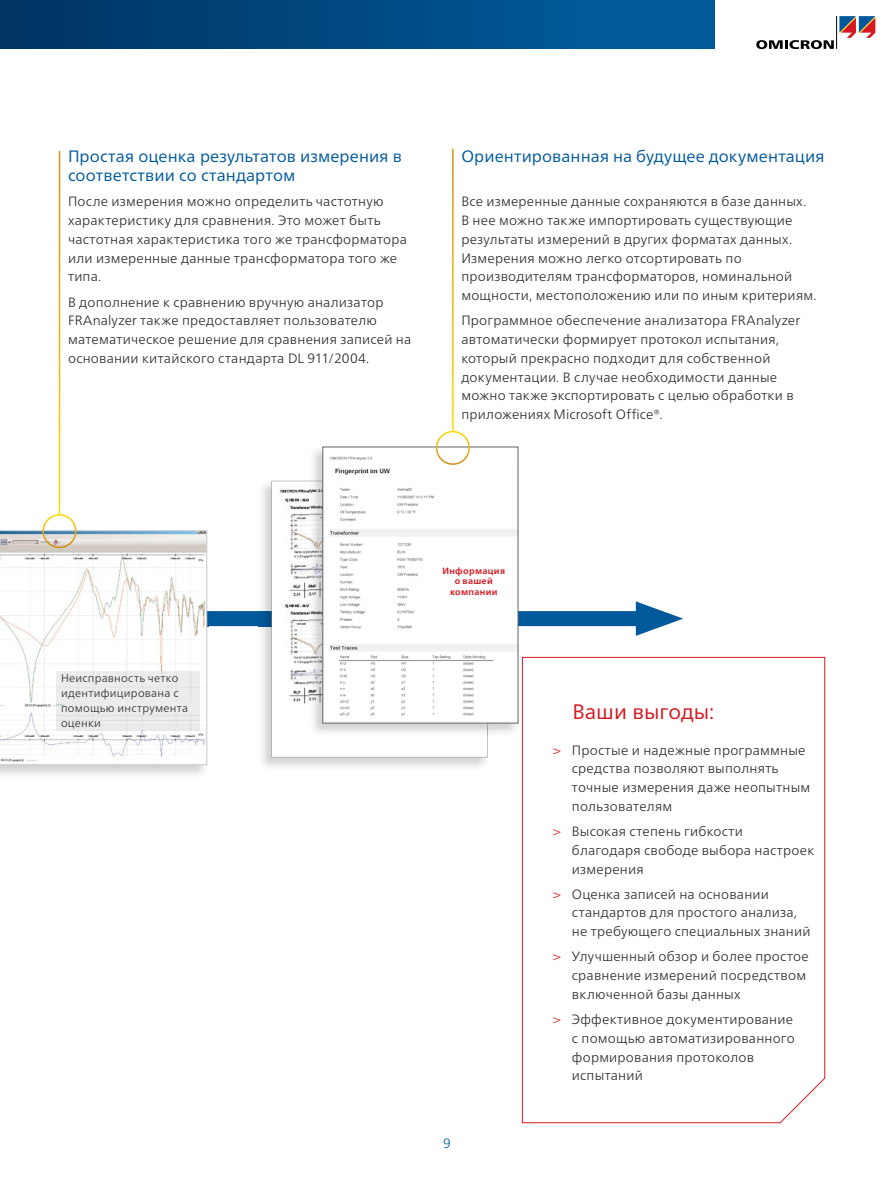
<style>
.page{position:relative;width:893px;height:1191px;background:#fff}
.page>*{position:absolute;margin:0;border:0;box-sizing:border-box;transform-origin:0 0}
.t1{font:21px "Frutiger Neue LTW1 G";color:#d61820}
.t2{font:16.5px/18.8px "Frutiger Neue LTW1 G";letter-spacing:.005em;color:#00599a}
.t3{font:300 13.5px/18.8px "Frutiger Neue LTW1 G";letter-spacing:.015em;color:#282829}
.t4{font:300 13.5px "Frutiger Neue LTW1 G";color:#00599a}
.t5{font:300 11.25px/15px "Frutiger Neue LTW1 G";letter-spacing:.025em;color:#282829}
.t6{font:700 9px/10.8px "Frutiger Neue LTW1 G";letter-spacing:.035em;color:#d61820;text-align:center}
.s1{font-size:14.25px;color:#d82c25}
</style>
<div class="page">
<div style="left:0;top:0;width:714px;height:49px;background:linear-gradient(to right,#003463,#005ea0)"></div>
<svg style="left:756px;top:16px;width:119px;height:33px"></svg>
<svg style="left:522px;top:657px;width:303px;height:466px"></svg>
<svg style="left:208px;top:611px;width:447px;height:255px"></svg>
<svg style="left:636px;top:601px;width:47px;height:35px"></svg>
<img style="left:0;top:529px;width:208px;height:246px">
<svg style="left:207px;top:611px;width:1px;height:15px"></svg>
<svg style="left:0;top:530px;width:207px;height:235px"></svg>
<img style="left:259px;top:480px;width:230px;height:290px">
<img style="left:259px;top:611px;width:13px;height:15px">
<svg style="left:272px;top:481px;width:216px;height:276px"></svg>
<img style="left:313px;top:446px;width:206px;height:290px">
<img style="left:518px;top:611px;width:1px;height:15px">
<img style="left:310px;top:481px;width:178px;height:255px">
<img style="left:325px;top:449px;width:191px;height:272px">
<div style="left:436px;top:431px;width:34px;height:34px;border:2px solid #fff;border-radius:50%"></div>
<hr style="left:452px;top:149px;width:2px;height:283px;background:#fff">
<div style="left:43px;top:514px;width:34px;height:34px;border:2px solid #fff;border-radius:50%"></div>
<hr style="left:59px;top:151px;width:1px;height:364px;background:#fff">
<div style="left:57px;top:671px;width:143px;height:59px;background:#ececed"></div>
<p class="t2" style="left:68px;top:147px;width:335px">Простая оценка результатов измерения в соответствии со стандартом</p>
<p class="t3" style="left:68px;top:192px;width:341px">После измерения можно определить частотную характеристику для сравнения. Это может быть частотная характеристика того же трансформатора или измеренные данные трансформатора того же типа.</p>
<p class="t3" style="left:68px;top:292px;width:345px">В дополнение к сравнению вручную анализатор FRAnalyzer также предоставляет пользователю математическое решение для сравнения записей на основании китайского стандарта DL 911/2004.</p>
<p class="t2" style="left:461px;top:147px;width:365px">Ориентированная на будущее документация</p>
<p class="t3" style="left:461px;top:192px;width:357px">Все измеренные данные сохраняются в базе данных.<br>В нее можно также импортировать существующие результаты измерений в других форматах данных.<br>Измерения можно легко отсортировать по производителям трансформаторов, номинальной мощности, местоположению или по иным критериям.</p>
<p class="t3" style="left:461px;top:311px;width:340px">Программное обеспечение анализатора FRAnalyzer автоматически формирует протокол испытания, который прекрасно подходит для собственной документации. В случае необходимости данные можно также экспортировать с целью обработки в приложениях Microsoft Office®.</p>
<p class="t5" style="left:61px;top:671px;width:129px">Неисправность четко идентифицирована с помощью инструмента оценки</p>
<p class="t6" style="left:442px;top:565px;width:64px">Информация о вашей компании</p>
<p class="t4" style="left:443px;top:1135px;width:9px">9</p>
<h1 class="t1" style="left:572px;top:698px;width:144px">Ваши выгоды:</h1>
<p class="t3" style="left:572px;top:740px;width:240px;text-indent:-19px"><span class="s1">&gt;</span> Простые и надежные программные средства позволяют выполнять точные измерения даже неопытным пользователям</p>
<p class="t3" style="left:572px;top:822px;width:244px;text-indent:-19px"><span class="s1">&gt;</span> Высокая степень гибкости благодаря свободе выбора настроек измерения</p>
<p class="t3" style="left:572px;top:884px;width:240px;text-indent:-19px"><span class="s1">&gt;</span> Оценка записей на основании стандартов для простого анализа, не требующего специальных знаний</p>
<p class="t3" style="left:572px;top:947px;width:238px;text-indent:-19px"><span class="s1">&gt;</span> Улучшенный обзор и более простое сравнение измерений посредством включенной базы данных</p>
<p class="t3" style="left:572px;top:1009px;width:224px;text-indent:-19px"><span class="s1">&gt;</span> Эффективное документирование с помощью автоматизированного формирования протоколов испытаний</p>
</div>
